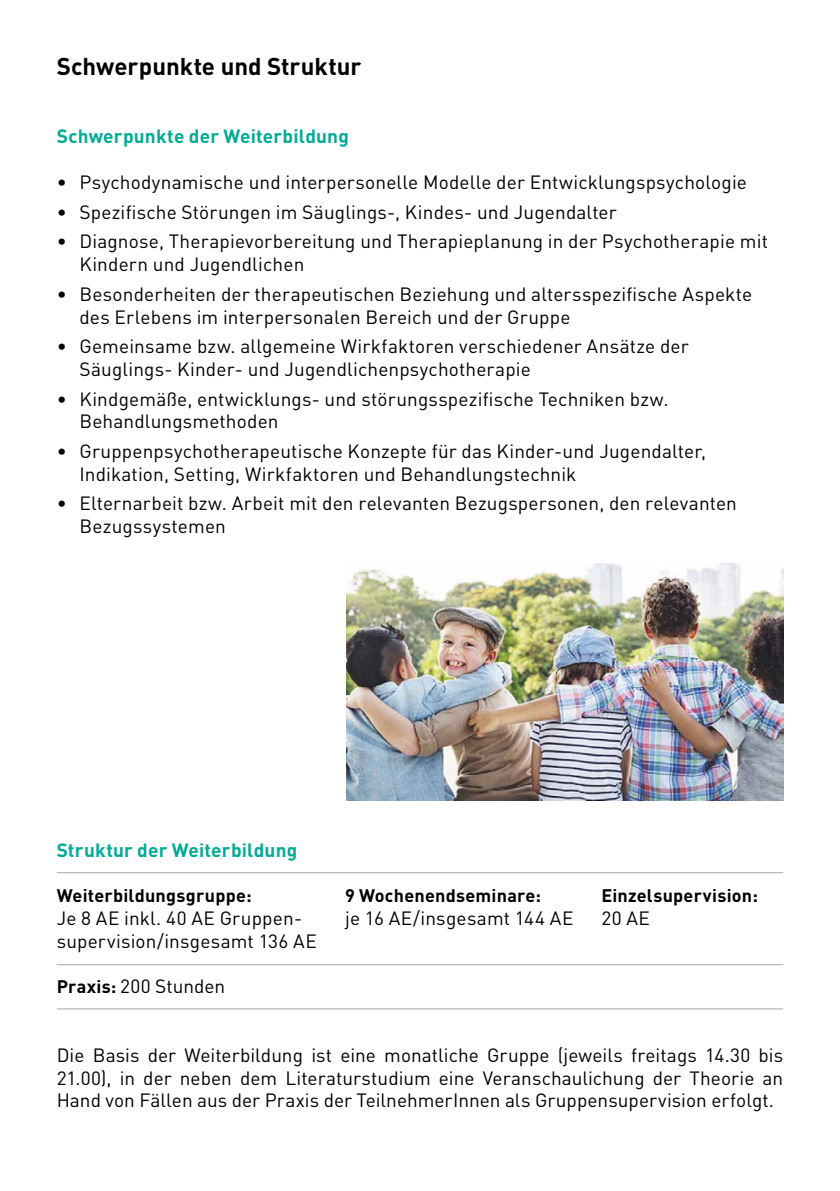
<style>
.page{position:relative;width:840px;height:1191px;background:#fff}
.page>*{position:absolute;margin:0;border:0;box-sizing:border-box;transform-origin:0 0}
.t1{font:700 24px "DIN Pro";color:#000}
.t2{font:19px/22.8px "DIN Pro";letter-spacing:.01em;color:#000}
.t3{font:700 19px "DIN Pro";letter-spacing:.01em;color:#00ab96}
.t4{font:700 18px "DIN Pro";letter-spacing:.015em;color:#000}
.s1{font-weight:700;font-size:18px}
</style>
<div class="page">
<img style="left:346px;top:563px;width:436px;height:237px">
<hr style="left:57px;top:872px;width:725px;height:1px;background:#000">
<hr style="left:57px;top:964px;width:725px;height:1px;background:#000">
<hr style="left:57px;top:1008px;width:725px;height:1px;background:#000">
<p class="t1" style="left:57px;top:50px;width:306px">Schwerpunkte und Struktur</p>
<p class="t3" style="left:57px;top:124px;width:293px">Schwerpunkte der Weiterbildung</p>
<p class="t2" style="left:57px;top:170px;width:691px">• Psychodynamische und interpersonelle Modelle der Entwicklungspsychologie</p>
<p class="t2" style="left:57px;top:200px;width:561px">• Spezifische Störungen im Säuglings-, Kindes- und Jugendalter</p>
<p class="t2" style="left:79px;top:229px;width:689px;text-indent:-23px">• Diagnose, Therapievorbereitung und Therapieplanung in der Psychotherapie mit<br>Kindern und Jugendlichen</p>
<p class="t2" style="left:79px;top:282px;width:674px;text-indent:-23px">• Besonderheiten der therapeutischen Beziehung und altersspezifische Aspekte des Erlebens im interpersonalen Bereich und der Gruppe</p>
<p class="t2" style="left:79px;top:334px;width:610px;text-indent:-23px">• Gemeinsame bzw. allgemeine Wirkfaktoren verschiedener Ansätze der<br>Säuglings- Kinder- und Jugendlichenpsychotherapie</p>
<p class="t2" style="left:79px;top:386px;width:590px;text-indent:-23px">• Kindgemäße, entwicklungs- und störungsspezifische Techniken bzw.<br>Behandlungsmethoden</p>
<p class="t2" style="left:79px;top:439px;width:627px;text-indent:-23px">• Gruppenpsychotherapeutische Konzepte für das Kinder-und Jugendalter,<br>Indikation, Setting, Wirkfaktoren und Behandlungstechnik</p>
<p class="t2" style="left:79px;top:491px;width:658px;text-indent:-23px">• Elternarbeit bzw. Arbeit mit den relevanten Bezugspersonen, den relevanten<br>Bezugssystemen</p>
<p class="t3" style="left:57px;top:836px;width:242px">Struktur der Weiterbildung</p>
<p class="t4" style="left:57px;top:883px;width:196px">Weiterbildungsgruppe:</p>
<p class="t4" style="left:345px;top:883px;width:197px">9 Wochenendseminare:</p>
<p class="t4" style="left:601px;top:883px;width:158px">Einzelsupervision:</p>
<p class="t2" style="left:57px;top:906px;width:247px">Je 8 AE inkl. 40 AE Gruppen-</p>
<p class="t2" style="left:345px;top:906px;width:230px">je 16 AE/insgesamt 144 AE</p>
<p class="t2" style="left:601px;top:906px;width:50px">20 AE</p>
<p class="t2" style="left:57px;top:928px;width:261px">supervision/insgesamt 136 AE</p>
<p class="t2" style="left:57px;top:974px;width:170px"><span class="s1">Praxis:</span> 200 Stunden</p>
<p class="t2" style="left:57px;top:1042px;width:727px;text-align:justify">Die Basis der Weiterbildung ist eine monatliche Gruppe (jeweils freitags 14.30 bis 21.00), in der neben dem Literaturstudium eine Veranschaulichung der Theorie an Hand von Fällen aus der Praxis der TeilnehmerInnen als Gruppensupervision erfolgt.</p>
</div>
